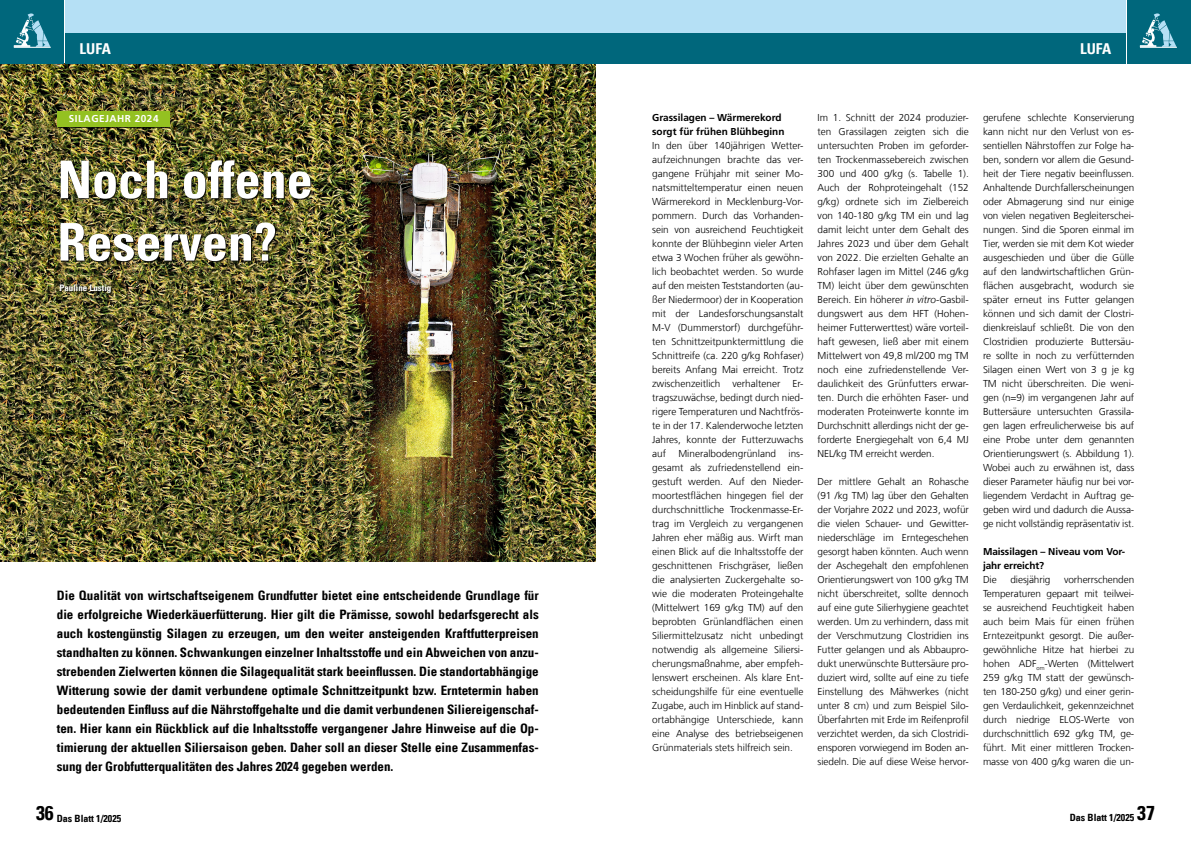
<style>
.page{position:relative;width:1191px;height:842px;background:#fff}
.page>*{position:absolute;margin:0;border:0;box-sizing:border-box;transform-origin:0 0}
.t1{font:52px/62.4px "Univers Com 67 Bold Cond";color:#fff}
.t2{font:15px "Univers Com 67 Bold Cond";color:#fff}
.t3{font:13px/19px "Univers Com 67 Bold Cond";color:#000;text-align:justify}
.t4{font:300 10px/14px "Frutiger LT Com";letter-spacing:-.005em;color:#000;text-align:justify}
.t5{font:700 10px/14px "Frutiger LT Com";color:#000}
.t6{font:10px "Univers Com 67 Bold Cond";color:#000}
.t7{font:700 10px "Frutiger LT Com";letter-spacing:.05em;color:#fff}
.t8{font:9px "Univers Com 67 Bold Cond";color:#fff}
.s1{font-style:italic}
.s2{font-size:20px}
</style>
<div class="page">
<img style="left:0;top:64px;width:595px;height:498px">
<div style="left:58px;top:112px;width:253px;height:182px;background:#000;opacity:.8"></div>
<div style="left:57px;top:111px;width:112px;height:16px;background:#94c121"></div>
<div style="left:587px;top:0;width:538px;height:34px;background:#b5e0f5"></div>
<div style="left:587px;top:33px;width:538px;height:31px;background:#00677c"></div>
<div style="left:65px;top:0;width:539px;height:34px;background:#b5e0f5"></div>
<div style="left:65px;top:33px;width:539px;height:31px;background:#00677c"></div>
<div style="left:0;top:0;width:64px;height:64px;background:#00677c"></div>
<svg style="left:14px;top:13px;width:36px;height:34px"></svg>
<hr style="left:14px;top:47px;width:37px;height:1px;background:#fff">
<div style="left:1127px;top:0;width:64px;height:64px;background:#00677c"></div>
<svg style="left:1139px;top:13px;width:37px;height:34px"></svg>
<hr style="left:1140px;top:47px;width:36px;height:1px;background:#fff">
<h2 class="t2" style="left:80px;top:40px;width:33px">LUFA</h2>
<h2 class="t2" style="left:1080px;top:39px;width:33px">LUFA</h2>
<p class="t7" style="left:69px;top:112px;width:91px">SILAGEJAHR 2024</p>
<h1 class="t1" style="left:57px;top:148px;width:257px">Noch offene<br>Reserven?</h1>
<p class="t8" style="left:59px;top:282px;width:54px">Pauline Lustig</p>
<p class="t3" style="left:57px;top:586px;width:483px">Die Qualität von wirtschaftseigenem Grundfutter bietet eine entscheidende Grundlage für die erfolgreiche Wiederkäuerfütterung. Hier gilt die Prämisse, sowohl bedarfsgerecht als auch kostengünstig Silagen zu erzeugen, um den weiter ansteigenden Kraftfutterpreisen standhalten zu können. Schwankungen einzelner Inhaltsstoffe und ein Abweichen von anzu&shy;strebenden Zielwerten können die Silagequalität stark beeinflussen. Die standortabhängige Witterung sowie der damit verbundene optimale Schnittzeitpunkt bzw. Erntetermin haben bedeutenden Einfluss auf die Nährstoffgehalte und die damit verbundenen Siliereigenschaf&shy;ten. Hier kann ein Rückblick auf die Inhaltsstoffe vergangener Jahre Hinweise auf die Op&shy;timierung der aktuellen Siliersaison geben. Daher soll an dieser Stelle eine Zusammenfas&shy;sung der Grobfutterqualitäten des Jahres 2024 gegeben werden.</p>
<p class="t5" style="left:652px;top:110px;width:134px">Grassilagen – Wärmerekord sorgt für frühen Blühbeginn</p>
<p class="t4" style="left:652px;top:139px;width:153px">In den über 140jährigen Wetter&shy;aufzeichnungen brachte das ver&shy;gangene Frühjahr mit seiner Mo&shy;natsmitteltemperatur einen neuen Wärmerekord in Mecklenburg-Vor&shy;pommern. Durch das Vorhanden&shy;sein von ausreichend Feuchtigkeit konnte der Blühbeginn vieler Arten etwa 3 Wochen früher als gewöhn&shy;lich beobachtet werden. So wurde auf den meisten Teststandorten (au&shy;ßer Niedermoor) der in Kooperation mit der Landesforschungsanstalt M-V (Dummerstorf) durchgeführ&shy;ten Schnittzeitpunktermittlung die Schnittreife (ca. 220 g/kg Rohfaser) bereits Anfang Mai erreicht. Trotz zwischenzeitlich verhaltener Er&shy;tragszuwächse, bedingt durch nied&shy;rigere Temperaturen und Nachtfrös&shy;te in der 17. Kalenderwoche letzten Jahres, konnte der Futterzuwachs auf Mineralbodengrünland ins&shy;gesamt als zufriedenstellend ein&shy;gestuft werden. Auf den Nieder&shy;moortestflächen hingegen fiel der durchschnittliche Trockenmasse-Er&shy;trag im Vergleich zu vergangenen Jahren eher mäßig aus. Wirft man einen Blick auf die Inhaltsstoffe der geschnittenen Frischgräser, ließen die analysierten Zuckergehalte so&shy;wie die moderaten Proteingehalte (Mittelwert 169 g/kg TM) auf den beprobten Grünlandflächen einen Siliermittelzusatz nicht unbedingt notwendig als allgemeine Siliersi&shy;cherungsmaßnahme, aber empfeh&shy;lenswert erscheinen. Als klare Ent&shy;scheidungshilfe für eine eventuelle Zugabe, auch im Hinblick auf stand&shy;ortabhängige Unterschiede, kann eine Analyse des betriebseigenen Grünmaterials stets hilfreich sein.</p>
<p class="t4" style="left:817px;top:111px;width:153px">Im 1. Schnitt der 2024 produzier&shy;ten Grassilagen zeigten sich die untersuchten Proben im geforder&shy;ten Trockenmassebereich zwischen 300 und 400 g/kg (s. Tabelle 1).<br>Auch der Rohproteingehalt (152 g/kg) ordnete sich im Zielbereich von 140-180 g/kg TM ein und lag damit leicht unter dem Gehalt des Jahres 2023 und über dem Gehalt von 2022. Die erzielten Gehalte an Rohfaser lagen im Mittel (246 g/kg TM) leicht über dem gewünschten Bereich. Ein höherer <span class="s1">in vitro</span>-Gasbil&shy;dungswert aus dem HFT (Hohen&shy;heimer Futterwerttest) wäre vorteil&shy;haft gewesen, ließ aber mit einem Mittelwert von 49,8 ml/200 mg TM noch eine zufriedenstellende Ver&shy;daulichkeit des Grünfutters erwar&shy;ten. Durch die erhöhten Faser- und moderaten Proteinwerte konnte im Durchschnitt allerdings nicht der ge&shy;forderte Energiegehalt von 6,4 MJ NEL/kg TM erreicht werden.</p>
<p class="t4" style="left:817px;top:475px;width:153px">Der mittlere Gehalt an Rohasche (91 /kg TM) lag über den Gehalten der Vorjahre 2022 und 2023, wofür die vielen Schauer- und Gewitter&shy;niederschläge im Erntegeschehen gesorgt haben könnten. Auch wenn der Aschegehalt den empfohlenen Orientierungswert von 100 g/kg TM nicht überschreitet, sollte dennoch auf eine gute Silierhygiene geachtet werden. Um zu verhindern, dass mit der Verschmutzung Clostridien ins Futter gelangen und als Abbaupro&shy;dukt unerwünschte Buttersäure pro&shy;duziert wird, sollte auf eine zu tiefe Einstellung des Mähwerkes (nicht unter 8 cm) und zum Beispiel Silo-Überfahrten mit Erde im Reifenprofil verzichtet werden, da sich Clostridi&shy;ensporen vorwiegend im Boden an&shy;siedeln. Die auf diese Weise hervor-</p>
<p class="t4" style="left:983px;top:111px;width:153px">gerufene schlechte Konservierung kann nicht nur den Verlust von es&shy;sentiellen Nährstoffen zur Folge ha&shy;ben, sondern vor allem die Gesund&shy;heit der Tiere negativ beeinflussen.<br>Anhaltende Durchfallerscheinungen oder Abmagerung sind nur einige von vielen negativen Begleiterschei&shy;nungen. Sind die Sporen einmal im Tier, werden sie mit dem Kot wieder ausgeschieden und über die Gülle auf den landwirtschaftlichen Grün&shy;flächen ausgebracht, wodurch sie später erneut ins Futter gelangen können und sich damit der Clostri&shy;dienkreislauf schließt. Die von den Clostridien produzierte Buttersäu&shy;re sollte in noch zu verfütternden Silagen einen Wert von 3 g je kg TM nicht überschreiten. Die weni&shy;gen (n=9) im vergangenen Jahr auf Buttersäure untersuchten Grassila&shy;gen lagen erfreulicherweise bis auf eine Probe unter dem genannten Orientierungswert (s. Abbildung 1).<br>Wobei auch zu erwähnen ist, dass dieser Parameter häufig nur bei vor&shy;liegendem Verdacht in Auftrag ge&shy;geben wird und dadurch die Aussa&shy;ge nicht vollständig repräsentativ ist.</p>
<p class="t5" style="left:983px;top:545px;width:143px">Maissilagen – Niveau vom Vor&shy;jahr erreicht?</p>
<p class="t4" style="left:983px;top:573px;width:15px">Die</p>
<p class="t4" style="left:1010px;top:573px;width:41px">diesjährig</p>
<p class="t4" style="left:983px;top:573px;width:153px;text-indent:81px">vorherrschenden Temperaturen gepaart mit teilwei&shy;se ausreichend Feuchtigkeit haben auch beim Mais für einen frühen Erntezeitpunkt gesorgt. Die außer&shy;gewöhnliche Hitze hat hierbei zu hohen ADF<sub>om</sub>-Werten (Mittelwert 259 g/kg TM statt der gewünsch&shy;ten 180-250 g/kg) und einer gerin&shy;gen Verdaulichkeit, gekennzeichnet durch niedrige ELOS-Werte von durchschnittlich 692 g/kg TM, ge&shy;führt. Mit einer mittleren Trocken&shy;masse von 400 g/kg waren die un-</p>
<p class="t6" style="left:36px;top:812px;width:87px"><span class="s2">36</span> Das Blatt 1/2025</p>
<p class="t6" style="left:1069px;top:811px;width:87px">Das Blatt 1/2025 <span class="s2">37</span></p>
</div>
